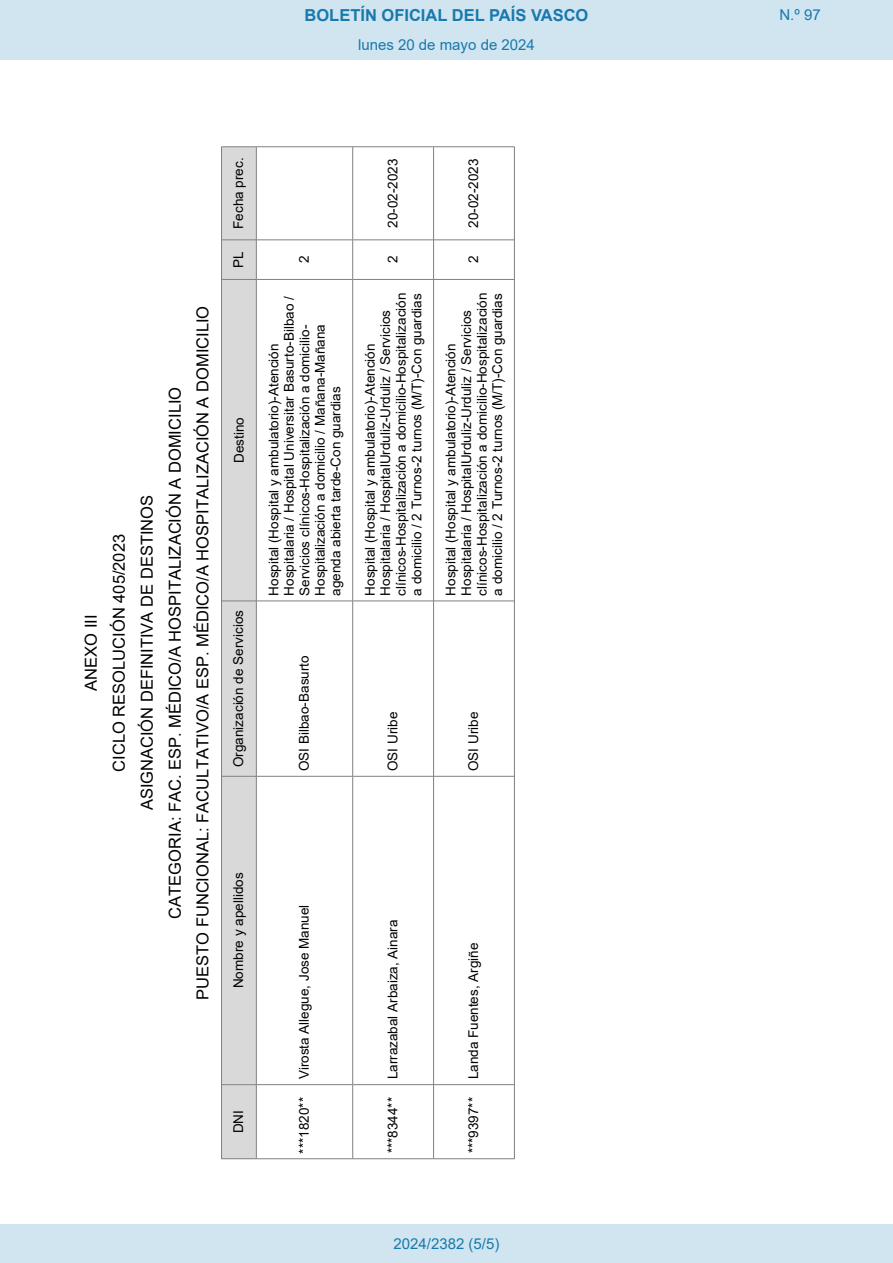
<style>
.page{position:relative;width:893px;height:1263px;background:#fff}
.page>*{position:absolute;margin:0;border:0;box-sizing:border-box;transform-origin:0 0}
.t1{font:16.5px/27.9px "Arial";color:#000;text-align:center}
.t2{font:700 16.5px "Arial";color:#1879ad}
.Paginacion_Centro{font:15px "Arial";color:#1879ad}
.t3{font:13.5px/15.5px "Arial";color:#000}
</style>
<div class="page">
<div style="left:222px;top:1085px;width:34px;height:73px;background:#d9d9d9"></div>
<div style="left:222px;top:777px;width:34px;height:307px;background:#d9d9d9"></div>
<div style="left:222px;top:601px;width:34px;height:175px;background:#d9d9d9"></div>
<div style="left:222px;top:280px;width:34px;height:320px;background:#d9d9d9"></div>
<div style="left:222px;top:240px;width:34px;height:39px;background:#d9d9d9"></div>
<div style="left:222px;top:147px;width:34px;height:92px;background:#d9d9d9"></div>
<hr style="left:222px;top:1158px;width:292px;height:1px;background:#808080">
<hr style="left:222px;top:1084px;width:34px;height:1px;background:#808080">
<hr style="left:257px;top:1084px;width:95px;height:1px;background:#808080">
<hr style="left:353px;top:1084px;width:80px;height:1px;background:#808080">
<hr style="left:434px;top:1084px;width:80px;height:1px;background:#808080">
<hr style="left:222px;top:776px;width:34px;height:1px;background:#808080">
<hr style="left:257px;top:776px;width:95px;height:1px;background:#808080">
<hr style="left:353px;top:776px;width:80px;height:1px;background:#808080">
<hr style="left:434px;top:776px;width:80px;height:1px;background:#808080">
<hr style="left:222px;top:600px;width:34px;height:1px;background:#808080">
<hr style="left:257px;top:600px;width:95px;height:1px;background:#808080">
<hr style="left:353px;top:600px;width:80px;height:1px;background:#808080">
<hr style="left:434px;top:600px;width:80px;height:1px;background:#808080">
<hr style="left:222px;top:279px;width:34px;height:1px;background:#808080">
<hr style="left:257px;top:279px;width:95px;height:1px;background:#808080">
<hr style="left:353px;top:279px;width:80px;height:1px;background:#808080">
<hr style="left:434px;top:279px;width:80px;height:1px;background:#808080">
<hr style="left:222px;top:239px;width:34px;height:1px;background:#808080">
<hr style="left:257px;top:239px;width:95px;height:1px;background:#808080">
<hr style="left:353px;top:239px;width:80px;height:1px;background:#808080">
<hr style="left:434px;top:239px;width:80px;height:1px;background:#808080">
<hr style="left:222px;top:146px;width:292px;height:1px;background:#808080">
<hr style="left:221px;top:146px;width:1px;height:1013px;background:#808080">
<hr style="left:256px;top:147px;width:1px;height:1011px;background:#808080">
<hr style="left:352px;top:147px;width:1px;height:1011px;background:#808080">
<hr style="left:433px;top:147px;width:1px;height:1011px;background:#808080">
<hr style="left:514px;top:146px;width:1px;height:1013px;background:#808080">
<div style="left:0;top:0;width:893px;height:60px;background:#d0e5f0"></div>
<div style="left:0;top:1225px;width:893px;height:38px;background:#d0e5f0"></div>
<p class="t2" style="left:305px;top:3px;width:285px">BOLETÍN OFICIAL DEL PAÍS VASCO</p>
<p class="Paginacion_Centro" style="left:779px;top:5px;width:43px">N.º 97</p>
<p class="Paginacion_Centro" style="left:358px;top:35px;width:178px">lunes 20 de mayo de 2024</p>
<p class="t1" style="left:77px;top:1000px;width:695px;rotate:-90deg">ANEXO III<br>CICLO RESOLUCIÓN 405/2023<br>ASIGNACIÓN DEFINITIVA DE DESTINOS<br>CATEGORIA: FAC. ESP. MÉDICO/A HOSPITALIZACIÓN A DOMICILIO<br>PUESTO FUNCIONAL: FACULTATIVO/A ESP. MÉDICO/A HOSPITALIZACIÓN A DOMICILIO</p>
<p class="t3" style="left:231px;top:229px;width:73px;rotate:-90deg">Fecha prec.</p>
<p class="t3" style="left:231px;top:268px;width:18px;rotate:-90deg">PL</p>
<p class="t3" style="left:231px;top:463px;width:47px;rotate:-90deg">Destino</p>
<p class="t3" style="left:231px;top:767px;width:158px;rotate:-90deg">Organización de Servicios</p>
<p class="t3" style="left:296px;top:263px;width:9px;rotate:-90deg">2</p>
<p class="t3" style="left:266px;top:596px;width:301px;rotate:-90deg">Hospital (Hospital y ambulatorio)-Atención Hospitalaria / Hospital Universitar Basurto-Bilbao / Servicios clínicos-Hospitalización a domicilio-Hospitalización a domicilio / Mañana-Mañana agenda abierta tarde-Con guardias</p>
<p class="t3" style="left:385px;top:228px;width:71px;rotate:-90deg">20-02-2023</p>
<p class="t3" style="left:385px;top:263px;width:9px;rotate:-90deg">2</p>
<p class="t3" style="left:362px;top:596px;width:305px;rotate:-90deg">Hospital (Hospital y ambulatorio)-Atención Hospitalaria / HospitalUrduliz-Urduliz / Servicios clínicos-Hospitalización a domicilio-Hospitalización a domicilio / 2 Turnos-2 turnos (M/T)-Con guardias</p>
<p class="t3" style="left:466px;top:228px;width:71px;rotate:-90deg">20-02-2023</p>
<p class="t3" style="left:466px;top:263px;width:9px;rotate:-90deg">2</p>
<p class="t3" style="left:443px;top:596px;width:305px;rotate:-90deg">Hospital (Hospital y ambulatorio)-Atención Hospitalaria / HospitalUrduliz-Urduliz / Servicios clínicos-Hospitalización a domicilio-Hospitalización a domicilio / 2 Turnos-2 turnos (M/T)-Con guardias</p>
<p class="t3" style="left:296px;top:771px;width:117px;rotate:-90deg">OSI Bilbao-Basurto</p>
<p class="t3" style="left:385px;top:771px;width:61px;rotate:-90deg">OSI Uribe</p>
<p class="t3" style="left:466px;top:771px;width:61px;rotate:-90deg">OSI Uribe</p>
<p class="t3" style="left:231px;top:988px;width:117px;rotate:-90deg">Nombre y apellidos</p>
<p class="t3" style="left:231px;top:1133px;width:25px;rotate:-90deg">DNI</p>
<p class="t3" style="left:296px;top:1079px;width:176px;rotate:-90deg">Virosta Allegue, Jose Manuel</p>
<p class="t3" style="left:296px;top:1153px;width:58px;rotate:-90deg">***1820**</p>
<p class="t3" style="left:385px;top:1079px;width:161px;rotate:-90deg">Larrazabal Arbaiza, Ainara</p>
<p class="t3" style="left:385px;top:1153px;width:58px;rotate:-90deg">***8344**</p>
<p class="t3" style="left:466px;top:1079px;width:138px;rotate:-90deg">Landa Fuentes, Argiñe</p>
<p class="t3" style="left:466px;top:1153px;width:58px;rotate:-90deg">***9397**</p>
<p class="Paginacion_Centro" style="left:393px;top:1234px;width:107px">2024/2382 (5/5)</p>
</div>
